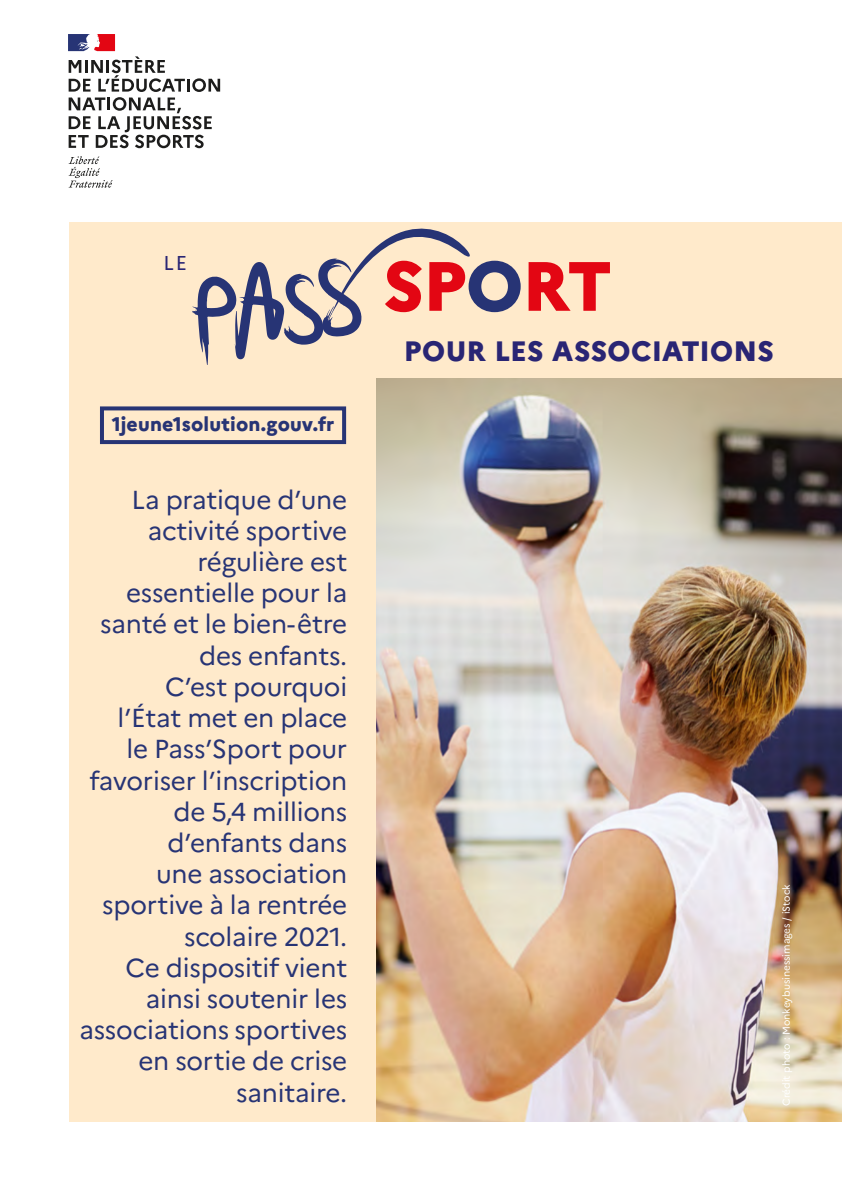
<style>
.page{position:relative;width:842px;height:1191px;background:#fff}
.page>*{position:absolute;margin:0;border:0;box-sizing:border-box;transform-origin:0 0}
.t1{font:800 28px "Marianne";letter-spacing:.01em;color:#292574}
.t2{font:26px/31.2px "Marianne";letter-spacing:-.01em;color:#273475;text-align:right}
.t3{font:20px "Marianne";color:#292574}
.t4{font:800 19.6px "Marianne";letter-spacing:.005em;color:#273475}
.t5{font:10px "Marianne";color:#fff}
</style>
<div class="page">
<img style="left:376px;top:378px;width:466px;height:744px">
<div style="left:68px;top:222px;width:774px;height:156px;background:#ffeacb"></div>
<svg style="left:192px;top:229px;width:329px;height:135px"></svg>
<svg style="left:529px;top:262px;width:81px;height:49px"></svg>
<div style="left:68px;top:371px;width:308px;height:752px;background:#ffeacb"></div>
<svg style="left:100px;top:406px;width:247px;height:39px"></svg>
<svg style="left:68px;top:156px;width:45px;height:32px"></svg>
<svg style="left:68px;top:34px;width:152px;height:114px"></svg>
<p class="t3" style="left:164px;top:251px;width:25px">LE</p>
<p class="t4" style="left:112px;top:412px;width:224px">1jeune1solution.gouv.fr</p>
<p class="t2" style="left:79px;top:484px;width:269px">La pratique d’une activité sportive régulière est essentielle pour la santé et le bien-être des enfants.<br>C’est pourquoi<br>l’État met en place<br>le Pass’Sport pour favoriser l’inscription de 5,4 millions d’enfants dans<br>une association sportive à la rentrée scolaire 2021.<br>Ce dispositif vient ainsi soutenir les associations sportives en sortie de crise sanitaire.</p>
<p class="t1" style="left:404px;top:334px;width:371px">POUR LES ASSOCIATIONS</p>
<p class="t5" style="left:780px;top:1106px;width:223px;rotate:-90deg">Crédit photo : Monkeybusinessimages / iStock</p>
</div>
